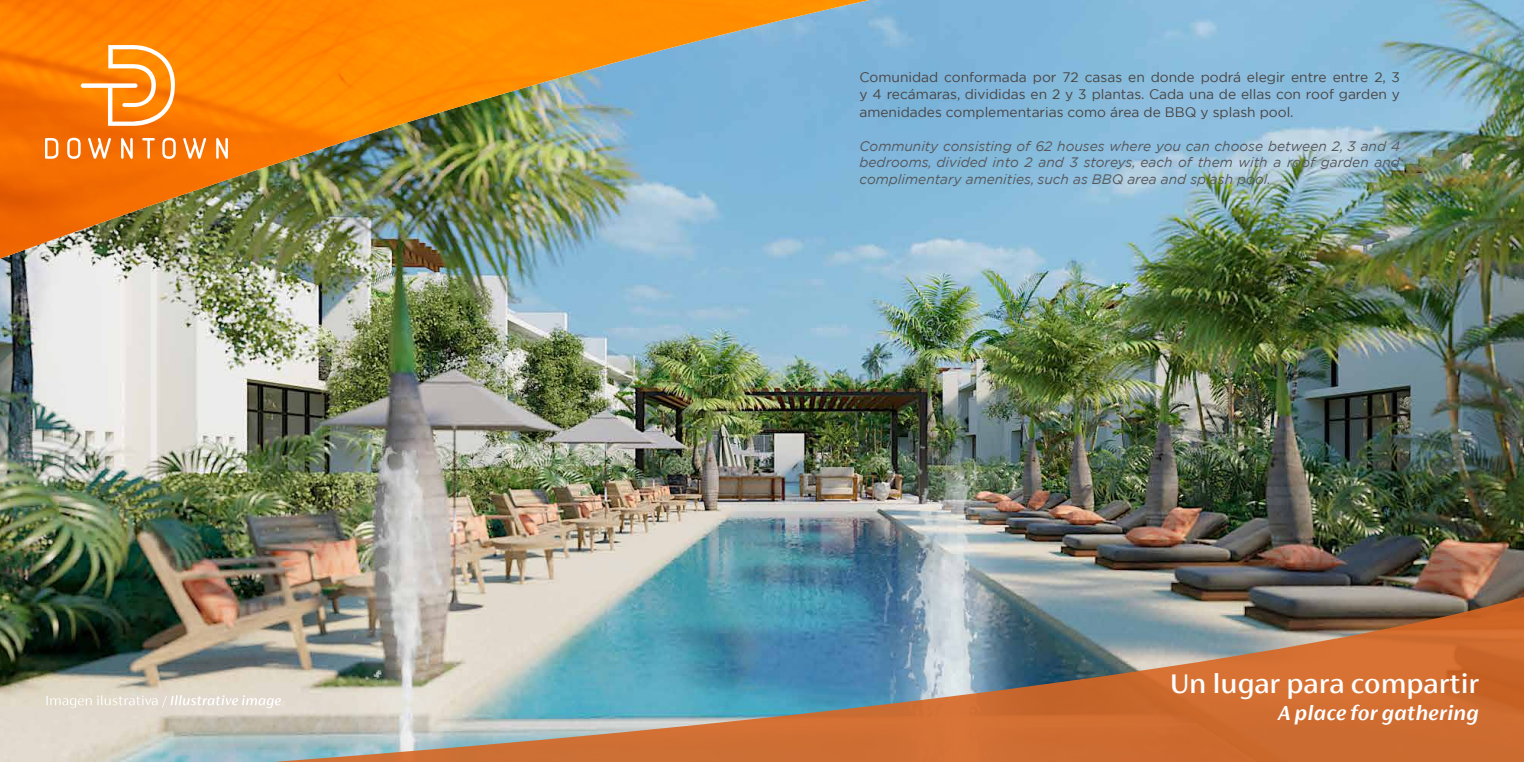
<style>
.page{position:relative;width:1524px;height:762px;background:#fff}
.page>*{position:absolute;margin:0;border:0;box-sizing:border-box;transform-origin:0 0}
.t1{font:500 30px "FS Siena";color:#fff}
.t2{font:italic 600 22.5px "FS Siena";color:#fff}
.t3{font:300 15px "FS Siena";color:#fff}
.t4{font:13.75px/17.5px "Gotham";color:#494341;text-align:justify}
.t5{font:italic 13.75px/16.5px "Gotham";color:#56585c;text-align:justify}
.s1{font-weight:500;font-style:italic}
</style>
<div class="page">
<img style="left:0;top:0;width:1524px;height:762px">
<svg style="left:0;top:0;width:930px;height:263px;background:#85b4d0"></svg>
<img style="left:0;top:0;width:869px;height:259px">
<svg style="left:45px;top:138px;width:13px;height:21px"></svg>
<svg style="left:67px;top:138px;width:14px;height:21px"></svg>
<svg style="left:88px;top:138px;width:23px;height:21px"></svg>
<svg style="left:121px;top:138px;width:12px;height:21px"></svg>
<svg style="left:142px;top:138px;width:13px;height:21px"></svg>
<svg style="left:162px;top:138px;width:14px;height:21px"></svg>
<svg style="left:183px;top:138px;width:23px;height:21px"></svg>
<svg style="left:216px;top:138px;width:12px;height:21px"></svg>
<svg style="left:81px;top:44px;width:99px;height:82px"></svg>
<img style="left:124px;top:594px;width:1400px;height:168px">
<p class="t3" style="left:45px;top:692px;width:238px">Imagen ilustrativa / <span class="s1">Illustrative image</span></p>
<p class="t4" style="left:859px;top:68px;width:542px">Comunidad conformada por 72 casas en donde podrá elegir entre entre 2, 3 y 4 recámaras, divididas en 2 y 3 plantas. Cada una de ellas con roof garden y amenidades complementarias como área de BBQ y splash pool.</p>
<p class="t5" style="left:859px;top:137px;width:542px">Community consisting of 62 houses where you can choose between 2, 3 and 4 bedrooms, divided into 2 and 3 storeys, each of them with a roof garden and complimentary amenities, such as BBQ area and splash pool.</p>
<h1 class="t1" style="left:1170px;top:667px;width:310px">Un lugar para compartir</h1>
<h2 class="t2" style="left:1277px;top:700px;width:203px">A place for gathering</h2>
</div>
